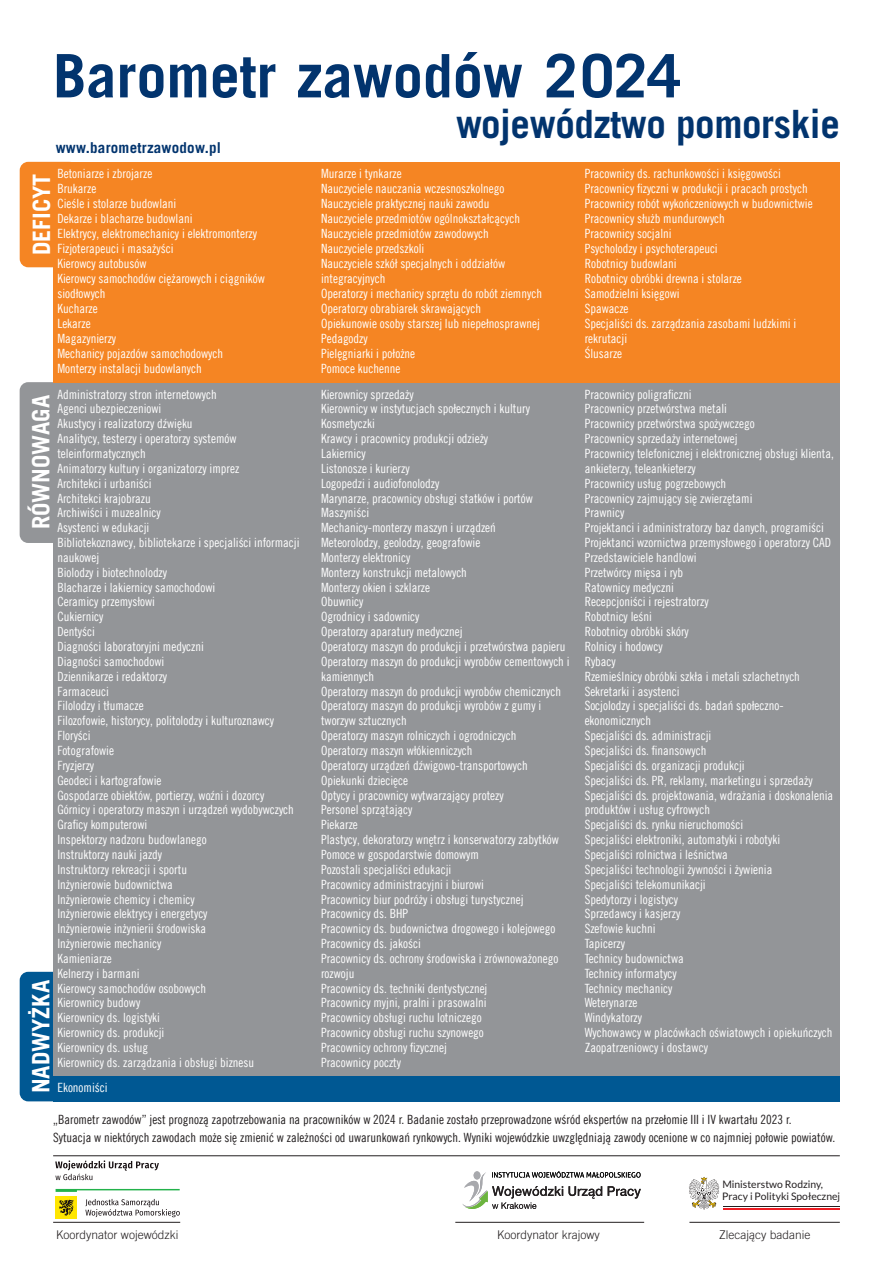
<style>
.page{position:relative;width:893px;height:1263px;background:#fff}
.page>*{position:absolute;margin:0;border:0;box-sizing:border-box;transform-origin:0 0}
.t1{font:700 60px "Trade Gothic LT Com";color:#02346e}
.t2{font:700 39px "Trade Gothic LT Com";letter-spacing:-.01em;color:#02346e}
.t3{font:700 24px "Trade Gothic LT Com";color:#fff}
.t4{font:700 15px "Trade Gothic LT Com";letter-spacing:.015em;color:#02346e}
.t5{font:12.75px/14.9px "Trade Gothic LT Com Cn 18";color:#fff}
.t6{font:12.75px/17.9px "Trade Gothic LT Com Cn 18";color:#231f20}
.t7{font:300 12px "Trade Gothic LT Com";color:#231f20}
.t8{font:10.35px/11.4px "Lato";color:#231f20}
</style>
<div class="page">
<div style="left:20px;top:162px;width:58px;height:105px;background:#f58523;border-radius:9px"></div>
<hr style="left:53px;top:1155px;width:787px;height:1px;background:#231f20">
<hr style="left:53px;top:1222px;width:127px;height:1px;background:#231f20">
<hr style="left:455px;top:1222px;width:189px;height:1px;background:#231f20">
<hr style="left:689px;top:1222px;width:151px;height:1px;background:#231f20">
<svg style="left:462px;top:1171px;width:179px;height:38px"></svg>
<div style="left:20px;top:382px;width:58px;height:161px;background:#939598;border-radius:9px"></div>
<div style="left:20px;top:972px;width:58px;height:129px;background:#005893;border-radius:9px"></div>
<div style="left:53px;top:1076px;width:787px;height:25px;background:#005893"></div>
<div style="left:53px;top:382px;width:787px;height:694px;background:#939598"></div>
<div style="left:53px;top:162px;width:787px;height:220px;background:#f58523"></div>
<div style="left:56px;top:1196px;width:21px;height:22px;background:#ffe601"></div>
<svg style="left:59px;top:1200px;width:15px;height:16px"></svg>
<svg style="left:85px;top:1199px;width:95px;height:18px"></svg>
<svg style="left:56px;top:1189px;width:124px;height:3px"></svg>
<svg style="left:55px;top:1160px;width:104px;height:20px"></svg>
<svg style="left:689px;top:1177px;width:31px;height:33px"></svg>
<hr style="left:723px;top:1208px;width:117px;height:2px;background:#ee1d23">
<hr style="left:723px;top:1206px;width:117px;height:1px;background:#231f20">
<h1 class="t1" style="left:53px;top:39px;width:629px">Barometr zawodów 2024</h1>
<h2 class="t2" style="left:456px;top:101px;width:385px">województwo pomorskie</h2>
<p class="t4" style="left:56px;top:138px;width:167px">www.barometrzawodow.pl</p>
<p class="t5" style="left:57px;top:166px;width:209px">Betoniarze i zbrojarze<br>Brukarze<br>Cieśle i stolarze budowlani<br>Dekarze i blacharze budowlani<br>Elektrycy, elektromechanicy i elektromonterzy<br>Fizjoterapeuci i masażyści<br>Kierowcy autobusów<br>Kierowcy samochodów ciężarowych i ciągników siodłowych<br>Kucharze<br>Lekarze<br>Magazynierzy<br>Mechanicy pojazdów samochodowych<br>Monterzy instalacji budowlanych</p>
<p class="t5" style="left:321px;top:166px;width:222px">Murarze i tynkarze<br>Nauczyciele nauczania wczesnoszkolnego<br>Nauczyciele praktycznej nauki zawodu<br>Nauczyciele przedmiotów ogólnokształcących<br>Nauczyciele przedmiotów zawodowych<br>Nauczyciele przedszkoli<br>Nauczyciele szkół specjalnych i oddziałów integracyjnych<br>Operatorzy i mechanicy sprzętu do robót ziemnych<br>Operatorzy obrabiarek skrawających<br>Opiekunowie osoby starszej lub niepełnosprawnej<br>Pedagodzy<br>Pielęgniarki i położne<br>Pomoce kuchenne</p>
<p class="t5" style="left:585px;top:166px;width:230px">Pracownicy ds. rachunkowości i księgowości<br>Pracownicy fizyczni w produkcji i pracach prostych<br>Pracownicy robót wykończeniowych w budownictwie<br>Pracownicy służb mundurowych<br>Pracownicy socjalni<br>Psycholodzy i psychoterapeuci<br>Robotnicy budowlani<br>Robotnicy obróbki drewna i stolarze<br>Samodzielni księgowi<br>Spawacze<br>Specjaliści ds. zarządzania zasobami ludzkimi i rekrutacji<br>Ślusarze</p>
<h3 class="t3" style="left:27px;top:255px;width:83px;rotate:-90deg">DEFICYT</h3>
<p class="t5" style="left:57px;top:386px;width:244px">Administratorzy stron internetowych<br>Agenci ubezpieczeniowi<br>Akustycy i realizatorzy dźwięku<br>Analitycy, testerzy i operatorzy systemów teleinformatycznych<br>Animatorzy kultury i organizatorzy imprez<br>Architekci i urbaniści<br>Architekci krajobrazu<br>Archiwiści i muzealnicy<br>Asystenci w edukacji<br>Bibliotekoznawcy, bibliotekarze i specjaliści informacji naukowej<br>Biolodzy i biotechnolodzy<br>Blacharze i lakiernicy samochodowi<br>Ceramicy przemysłowi<br>Cukiernicy<br>Dentyści<br>Diagności laboratoryjni medyczni<br>Diagności samochodowi<br>Dziennikarze i redaktorzy<br>Farmaceuci<br>Filolodzy i tłumacze<br>Filozofowie, historycy, politolodzy i kulturoznawcy<br>Floryści<br>Fotografowie<br>Fryzjerzy<br>Geodeci i kartografowie<br>Gospodarze obiektów, portierzy, woźni i dozorcy<br>Górnicy i operatorzy maszyn i urządzeń wydobywczych<br>Graficy komputerowi<br>Inspektorzy nadzoru budowlanego<br>Instruktorzy nauki jazdy<br>Instruktorzy rekreacji i sportu<br>Inżynierowie budownictwa<br>Inżynierowie chemicy i chemicy<br>Inżynierowie elektrycy i energetycy<br>Inżynierowie inżynierii środowiska<br>Inżynierowie mechanicy<br>Kamieniarze<br>Kelnerzy i barmani<br>Kierowcy samochodów osobowych<br>Kierownicy budowy<br>Kierownicy ds. logistyki<br>Kierownicy ds. produkcji<br>Kierownicy ds. usług<br>Kierownicy ds. zarządzania i obsługi biznesu</p>
<p class="t5" style="left:321px;top:386px;width:250px">Kierownicy sprzedaży<br>Kierownicy w instytucjach społecznych i kultury<br>Kosmetyczki<br>Krawcy i pracownicy produkcji odzieży<br>Lakiernicy<br>Listonosze i kurierzy<br>Logopedzi i audiofonolodzy<br>Marynarze, pracownicy obsługi statków i portów<br>Maszyniści<br>Mechanicy-monterzy maszyn i urządzeń<br>Meteorolodzy, geolodzy, geografowie<br>Monterzy elektronicy<br>Monterzy konstrukcji metalowych<br>Monterzy okien i szklarze<br>Obuwnicy<br>Ogrodnicy i sadownicy<br>Operatorzy aparatury medycznej<br>Operatorzy maszyn do produkcji i przetwórstwa papieru<br>Operatorzy maszyn do produkcji wyrobów cementowych i kamiennych<br>Operatorzy maszyn do produkcji wyrobów chemicznych<br>Operatorzy maszyn do produkcji wyrobów z gumy i tworzyw sztucznych<br>Operatorzy maszyn rolniczych i ogrodniczych<br>Operatorzy maszyn włókienniczych<br>Operatorzy urządzeń dźwigowo-transportowych<br>Opiekunki dziecięce<br>Optycy i pracownicy wytwarzający protezy<br>Personel sprzątający<br>Piekarze<br>Plastycy, dekoratorzy wnętrz i konserwatorzy zabytków<br>Pomoce w gospodarstwie domowym<br>Pozostali specjaliści edukacji<br>Pracownicy administracyjni i biurowi<br>Pracownicy biur podróży i obsługi turystycznej<br>Pracownicy ds. BHP<br>Pracownicy ds. budownictwa drogowego i kolejowego<br>Pracownicy ds. jakości<br>Pracownicy ds. ochrony środowiska i zrównoważonego rozwoju<br>Pracownicy ds. techniki dentystycznej<br>Pracownicy myjni, pralni i prasowalni<br>Pracownicy obsługi ruchu lotniczego<br>Pracownicy obsługi ruchu szynowego<br>Pracownicy ochrony fizycznej<br>Pracownicy poczty</p>
<p class="t5" style="left:585px;top:386px;width:251px">Pracownicy poligraficzni<br>Pracownicy przetwórstwa metali<br>Pracownicy przetwórstwa spożywczego<br>Pracownicy sprzedaży internetowej<br>Pracownicy telefonicznej i elektronicznej obsługi klienta, ankieterzy, teleankieterzy<br>Pracownicy usług pogrzebowych<br>Pracownicy zajmujący się zwierzętami<br>Prawnicy<br>Projektanci i administratorzy baz danych, programiści<br>Projektanci wzornictwa przemysłowego i operatorzy CAD<br>Przedstawiciele handlowi<br>Przetwórcy mięsa i ryb<br>Ratownicy medyczni<br>Recepcjoniści i rejestratorzy<br>Robotnicy leśni<br>Robotnicy obróbki skóry<br>Rolnicy i hodowcy<br>Rybacy<br>Rzemieślnicy obróbki szkła i metali szlachetnych<br>Sekretarki i asystenci<br>Socjolodzy i specjaliści ds. badań społeczno&shy;ekonomicznych<br>Specjaliści ds. administracji<br>Specjaliści ds. finansowych<br>Specjaliści ds. organizacji produkcji<br>Specjaliści ds. PR, reklamy, marketingu i sprzedaży<br>Specjaliści ds. projektowania, wdrażania i doskonalenia produktów i usług cyfrowych<br>Specjaliści ds. rynku nieruchomości<br>Specjaliści elektroniki, automatyki i robotyki<br>Specjaliści rolnictwa i leśnictwa<br>Specjaliści technologii żywności i żywienia<br>Specjaliści telekomunikacji<br>Spedytorzy i logistycy<br>Sprzedawcy i kasjerzy<br>Szefowie kuchni<br>Tapicerzy<br>Technicy budownictwa<br>Technicy informatycy<br>Technicy mechanicy<br>Weterynarze<br>Windykatorzy<br>Wychowawcy w placówkach oświatowych i opiekuńczych<br>Zaopatrzeniowcy i dostawcy</p>
<h3 class="t3" style="left:26px;top:529px;width:136px;rotate:-90deg">RÓWNOWAGA</h3>
<h3 class="t3" style="left:26px;top:1093px;width:115px;rotate:-90deg">NADWYŻKA</h3>
<p class="t5" style="left:57px;top:1080px;width:52px">Ekonomiści</p>
<p class="t6" style="left:53px;top:1110px;width:783px">„Barometr zawodów” jest prognozą zapotrzebowania na pracowników w 2024 r. Badanie zostało przeprowadzone wśród ekspertów na przełomie III i IV kwartału 2023 r.<br>Sytuacja w niektórych zawodach może się zmienić w zależności od uwarunkowań rynkowych. Wyniki wojewódzkie uwzględniają zawody ocenione w co najmniej połowie powiatów.</p>
<p class="t8" style="left:722px;top:1179px;width:119px">Ministerstwo Rodziny,<br>Pracy i Polityki Społecznej</p>
<p class="t7" style="left:56px;top:1227px;width:124px">Koordynator wojewódzki</p>
<p class="t7" style="left:497px;top:1227px;width:104px">Koordynator krajowy</p>
<p class="t7" style="left:719px;top:1227px;width:93px">Zlecający badanie</p>
</div>
